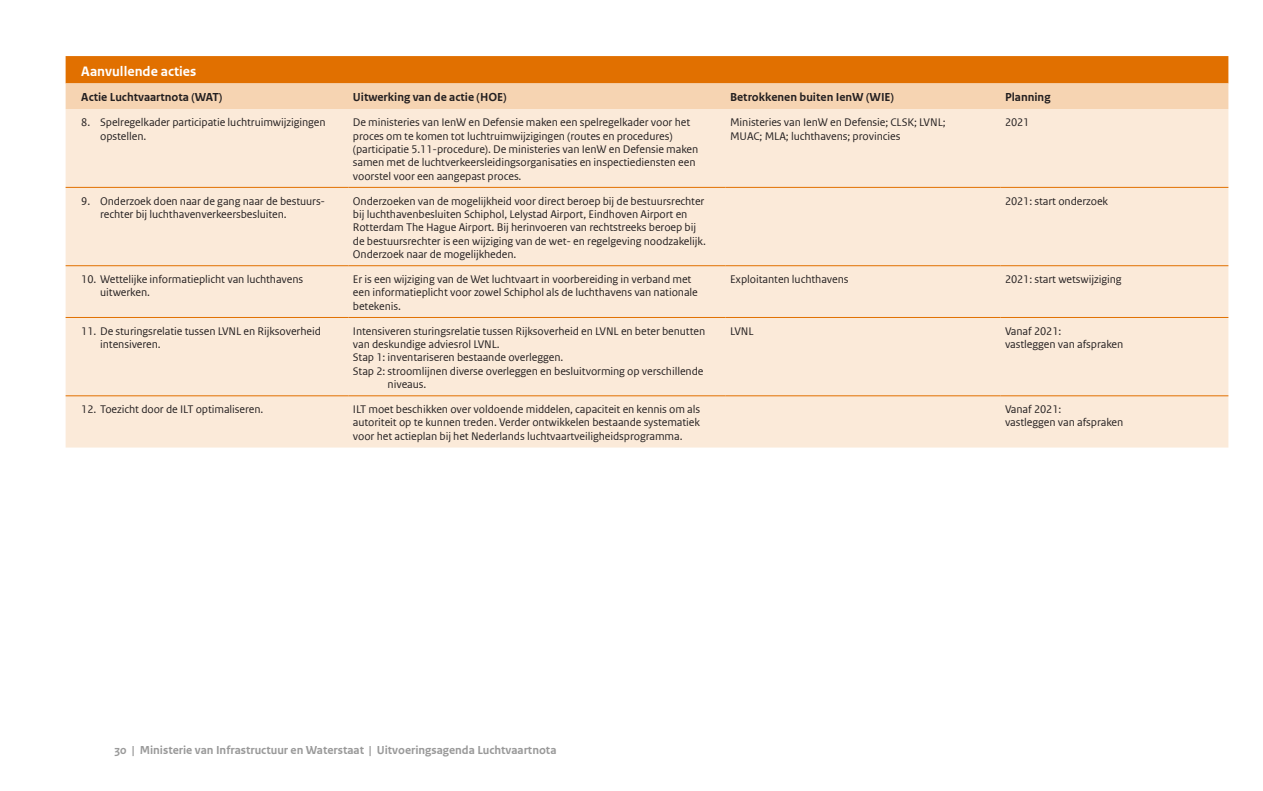
<style>
.page{position:relative;width:1263px;height:791px;background:#fff}
.page>*{position:absolute;margin:0;border:0;box-sizing:border-box;transform-origin:0 0}
.t1{font:700 14.4px "Rijksoverheid Sans Web Text";color:#fff}
.t2{font:700 12.15px "Rijksoverheid Sans Web Text";color:#231f20}
.t3{font:700 12.15px "Rijksoverheid Sans Web Text";color:#999}
.t4{font:11.7px/13.4px "Rijksoverheid Sans Web Text";letter-spacing:-.005em;color:#231f20}
.s1{font-family:"Rijksoverheid Sans Text"}
</style>
<div class="page">
<svg style="left:66px;top:56px;width:1162px;height:53px"></svg>
<div style="left:66px;top:109px;width:1162px;height:338px;background:#fbead9"></div>
<hr style="left:66px;top:187px;width:282px;height:1px;background:#e17000">
<hr style="left:348px;top:187px;width:377px;height:1px;background:#e17000">
<hr style="left:725px;top:187px;width:275px;height:1px;background:#e17000">
<hr style="left:1000px;top:187px;width:228px;height:1px;background:#e17000">
<hr style="left:66px;top:265px;width:282px;height:1px;background:#e17000">
<hr style="left:348px;top:265px;width:377px;height:1px;background:#e17000">
<hr style="left:725px;top:265px;width:275px;height:1px;background:#e17000">
<hr style="left:1000px;top:265px;width:228px;height:1px;background:#e17000">
<hr style="left:66px;top:317px;width:282px;height:1px;background:#e17000">
<hr style="left:348px;top:317px;width:377px;height:1px;background:#e17000">
<hr style="left:725px;top:317px;width:275px;height:1px;background:#e17000">
<hr style="left:1000px;top:317px;width:228px;height:1px;background:#e17000">
<hr style="left:66px;top:395px;width:282px;height:1px;background:#e17000">
<hr style="left:348px;top:395px;width:377px;height:1px;background:#e17000">
<hr style="left:725px;top:395px;width:275px;height:1px;background:#e17000">
<hr style="left:1000px;top:395px;width:228px;height:1px;background:#e17000">
<p class="t1" style="left:81px;top:63px;width:117px">Aanvullende acties</p>
<p class="t2" style="left:81px;top:90px;width:142px">Actie Luchtvaartnota (WAT)</p>
<p class="t2" style="left:353px;top:90px;width:155px">Uitwerking van de actie (HOE)</p>
<p class="t2" style="left:730px;top:90px;width:165px">Betrokkenen buiten IenW (WIE)</p>
<p class="t2" style="left:1005px;top:90px;width:47px">Planning</p>
<p class="t4" style="left:100px;top:116px;width:227px;text-indent:-19px">8. Spelregelkader participatie luchtruimwijzigingen opstellen.</p>
<p class="t4" style="left:353px;top:116px;width:347px">De ministeries van IenW en Defensie maken een spelregelkader voor het proces om te komen tot luchtruimwijzigingen (routes en procedures) (participatie 5.11-procedure). De ministeries van IenW en Defensie maken samen met de luchtverkeersleidingsorganisaties en inspectiediensten een voorstel voor een aangepast proces.</p>
<p class="t4" style="left:730px;top:116px;width:217px">Ministeries van IenW en Defensie; CLSK; LVNL;<br>MUAC; MLA; luchthavens; provincies</p>
<p class="t4" style="left:1005px;top:116px;width:26px">2021</p>
<p class="t4" style="left:100px;top:194px;width:227px;text-indent:-19px">9. Onderzoek doen naar de gang naar de bestuurs&shy;rechter bij luchthavenverkeersbesluiten.</p>
<p class="t4" style="left:353px;top:194px;width:354px">Onderzoeken van de mogelijkheid voor direct beroep bij de bestuursrechter bij luchthavenbesluiten Schiphol, Lelystad Airport, Eindhoven Airport en Rotterdam The Hague Airport. Bij herinvoeren van rechtstreeks beroep bij de bestuursrechter is een wijziging van de wet- en regelgeving noodzakelijk.<br>Onderzoek naar de mogelijkheden.</p>
<p class="t4" style="left:1005px;top:194px;width:105px">2021: start onderzoek</p>
<p class="t4" style="left:100px;top:272px;width:205px;text-indent:-19px">10. Wettelijke informatieplicht van luchthavens uitwerken.</p>
<p class="t4" style="left:353px;top:272px;width:347px">Er is een wijziging van de Wet luchtvaart in voorbereiding in verband met een informatieplicht voor zowel Schiphol als de luchthavens van nationale betekenis.</p>
<p class="t4" style="left:730px;top:272px;width:120px">Exploitanten luchthavens</p>
<p class="t4" style="left:1005px;top:272px;width:118px">2021: start wetswijziging</p>
<p class="t4" style="left:100px;top:324px;width:222px;text-indent:-19px">11. De sturingsrelatie tussen LVNL en Rijksoverheid intensiveren.</p>
<p class="t4" style="left:353px;top:324px;width:354px">Intensiveren sturingsrelatie tussen Rijksoverheid en LVNL en beter benutten</p>
<p class="t4" style="left:730px;top:324px;width:25px">LVNL</p>
<p class="t4" style="left:1005px;top:324px;width:120px">Vanaf 2021:<br>vastleggen van afspraken</p>
<p class="t4" style="left:353px;top:337px;width:148px">van deskundige adviesrol LVNL.</p>
<p class="t4" style="left:353px;top:351px;width:212px">Stap 1: inventariseren bestaande overleggen.</p>
<p class="t4" style="left:353px;top:364px;width:352px">Stap 2: stroomlijnen diverse overleggen en besluitvorming op verschillende</p>
<p class="t4" style="left:388px;top:377px;width:40px">niveaus.</p>
<p class="t4" style="left:81px;top:403px;width:184px">12. Toezicht door de ILT optimaliseren.</p>
<p class="t4" style="left:353px;top:403px;width:349px;text-align:justify">ILT moet beschikken over voldoende middelen, capaciteit en kennis om als autoriteit op te kunnen treden. Verder ontwikkelen bestaande systematiek voor het actieplan bij het Nederlands luchtvaartveiligheidsprogramma.</p>
<p class="t4" style="left:1005px;top:403px;width:120px">Vanaf 2021:<br>vastleggen van afspraken</p>
<p class="t3" style="left:115px;top:743px;width:443px"><span class="s1">30</span> | Ministerie van Infrastructuur en Waterstaat | Uitvoeringsagenda Luchtvaartnota</p>
</div>
